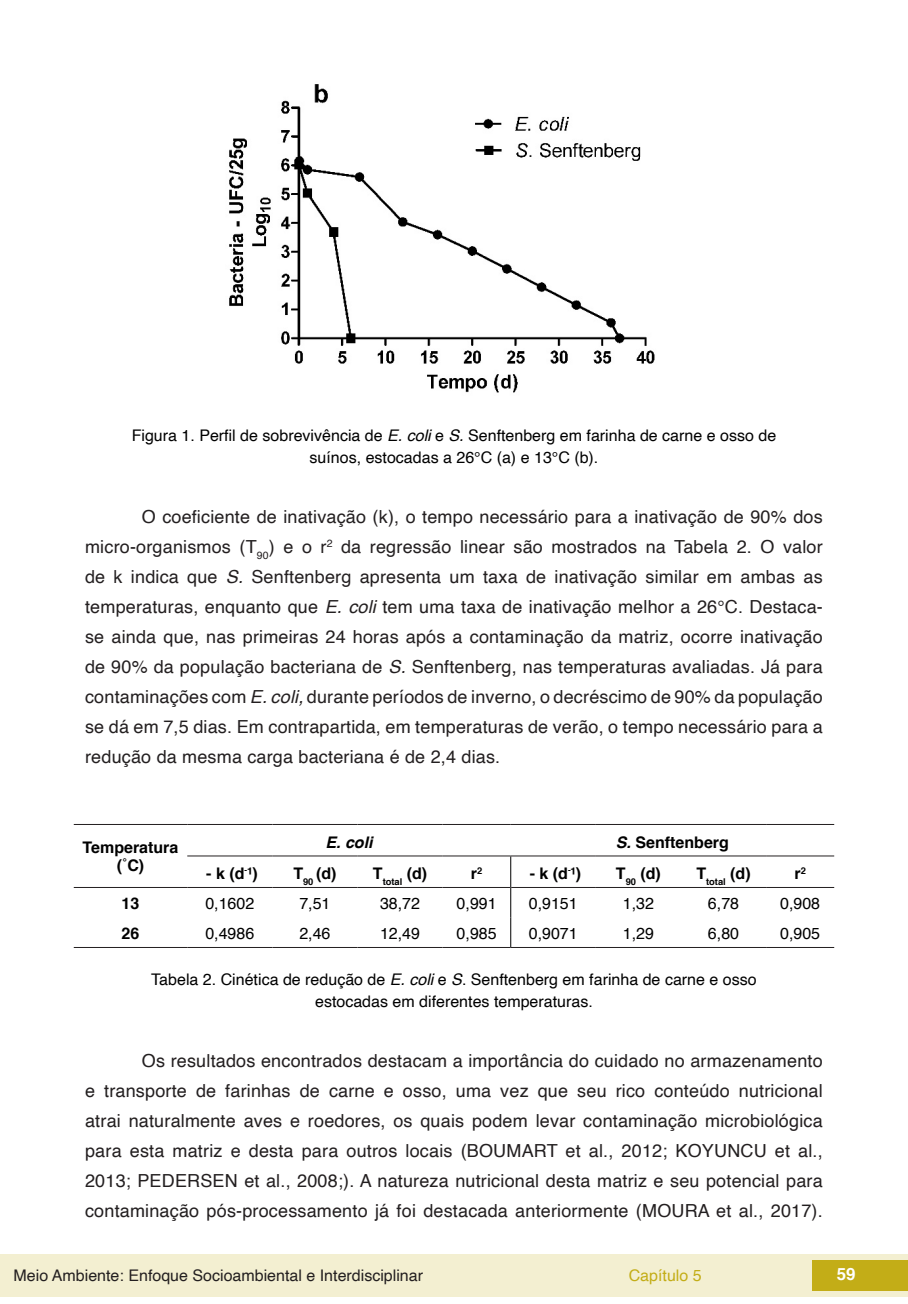
<style>
.page{position:relative;width:908px;height:1304px;background:#fff}
.page>*{position:absolute;margin:0;border:0;box-sizing:border-box;transform-origin:0 0}
.txt{font:18px/30px "Helvetica";letter-spacing:.01em;color:#231f20;text-align:justify}
.t1{font:700 16.8px "Helvetica";color:#fff}
.info_tab_graf_imag{font:16px/22px "Helvetica";color:#000;text-align:center}
.tab_txt_centro{font:16px "Helvetica";color:#000}
.tab_txt_centro-2{font:700 16px/18px "Helvetica";color:#000;text-align:center}
.t2{font:16px "Helvetica";color:#231f20}
.t3{font:16px "Helvetica";color:#c3ad17}
.tab_txt_centro-3{font:italic 700 16px "Helvetica";color:#000}
.tab_txt_centro-4{font:700 9.4px "Helvetica";color:#000}
.s1{font-style:italic}
.s2{font-weight:400}
</style>
<div class="page">
<div style="left:0;top:1254px;width:906px;height:43px;background:#f3efd1"></div>
<div style="left:812px;top:1261px;width:95px;height:30px;background:#c3ad17"></div>
<img style="left:229px;top:84px;width:426px;height:309px">
<svg style="left:187px;top:856px;width:646px;height:91px"></svg>
<hr style="left:74px;top:947px;width:113px;height:1px;background:#231f20">
<hr style="left:187px;top:947px;width:85px;height:1px;background:#231f20">
<hr style="left:272px;top:947px;width:85px;height:1px;background:#231f20">
<hr style="left:357px;top:947px;width:85px;height:1px;background:#231f20">
<hr style="left:442px;top:947px;width:68px;height:1px;background:#231f20">
<hr style="left:510px;top:947px;width:85px;height:1px;background:#231f20">
<hr style="left:595px;top:947px;width:85px;height:1px;background:#231f20">
<hr style="left:680px;top:947px;width:85px;height:1px;background:#231f20">
<hr style="left:765px;top:947px;width:68px;height:1px;background:#231f20">
<hr style="left:74px;top:824px;width:113px;height:1px;background:#231f20">
<hr style="left:74px;top:887px;width:113px;height:1px;background:#231f20">
<hr style="left:187px;top:824px;width:85px;height:1px;background:#231f20">
<hr style="left:272px;top:824px;width:85px;height:1px;background:#231f20">
<hr style="left:357px;top:824px;width:85px;height:1px;background:#231f20">
<hr style="left:442px;top:824px;width:68px;height:1px;background:#231f20">
<hr style="left:510px;top:824px;width:85px;height:1px;background:#231f20">
<hr style="left:595px;top:824px;width:85px;height:1px;background:#231f20">
<hr style="left:680px;top:824px;width:85px;height:1px;background:#231f20">
<hr style="left:765px;top:824px;width:68px;height:1px;background:#231f20">
<hr style="left:187px;top:855px;width:85px;height:1px;background:#231f20">
<hr style="left:272px;top:855px;width:85px;height:1px;background:#231f20">
<hr style="left:357px;top:855px;width:85px;height:1px;background:#231f20">
<hr style="left:442px;top:855px;width:68px;height:1px;background:#231f20">
<hr style="left:510px;top:855px;width:85px;height:1px;background:#231f20">
<hr style="left:595px;top:855px;width:85px;height:1px;background:#231f20">
<hr style="left:680px;top:855px;width:85px;height:1px;background:#231f20">
<hr style="left:765px;top:855px;width:68px;height:1px;background:#231f20">
<hr style="left:187px;top:887px;width:85px;height:1px;background:#231f20">
<hr style="left:272px;top:887px;width:85px;height:1px;background:#231f20">
<hr style="left:357px;top:887px;width:85px;height:1px;background:#231f20">
<hr style="left:442px;top:887px;width:68px;height:1px;background:#231f20">
<hr style="left:511px;top:887px;width:84px;height:1px;background:#231f20">
<hr style="left:595px;top:887px;width:85px;height:1px;background:#231f20">
<hr style="left:680px;top:887px;width:85px;height:1px;background:#231f20">
<hr style="left:765px;top:887px;width:68px;height:1px;background:#231f20">
<hr style="left:510px;top:856px;width:1px;height:31px;background:#000">
<hr style="left:510px;top:887px;width:1px;height:30px;background:#000">
<hr style="left:510px;top:917px;width:1px;height:30px;background:#000">
<p class="info_tab_graf_imag" style="left:132px;top:425px;width:645px">Figura 1. Perfil de sobrevivência de <span class="s1">E. coli</span> e <span class="s1">S.</span> Senftenberg em farinha de carne e osso de suínos, estocadas a 26°C (a) e 13°C (b).</p>
<p class="txt" style="left:85px;top:502px;width:739px;text-indent:57px">O coeficiente de inativação (k), o tempo necessário para a inativação de 90% dos micro-organismos (T<sub>90</sub>) e o r<sup>2</sup> da regressão linear são mostrados na Tabela 2. O valor de k indica que <span class="s1">S.</span> Senftenberg apresenta um taxa de inativação similar em ambas as temperaturas, enquanto que <span class="s1">E. coli</span> tem uma taxa de inativação melhor a 26°C. Destaca&shy;se ainda que, nas primeiras 24 horas após a contaminação da matriz, ocorre inativação de 90% da população bacteriana de <span class="s1">S.</span> Senftenberg, nas temperaturas avaliadas. Já para contaminações com <span class="s1">E. coli,</span> durante períodos de inverno, o decréscimo de 90% da população se dá em 7,5 dias. Em contrapartida, em temperaturas de verão, o tempo necessário para a redução da mesma carga bacteriana é de 2,4 dias.</p>
<p class="tab_txt_centro-2" style="left:83px;top:839px;width:97px">Temperatura (<span class="s2">˚</span>C)</p>
<p class="tab_txt_centro-3" style="left:325px;top:829px;width:49px">E. coli</p>
<p class="tab_txt_centro-2" style="left:615px;top:834px;width:114px"><span class="s1">S.</span> Senftenberg</p>
<p class="tab_txt_centro-2" style="left:206px;top:865px;width:53px">- k (d⁻¹)</p>
<p class="tab_txt_centro-2" style="left:293px;top:865px;width:45px">T<sub>90</sub> (d)</p>
<p class="tab_txt_centro-4" style="left:373px;top:874px;width:56px"><sup>T</sup>total <sup>(d)</sup></p>
<p class="tab_txt_centro-2" style="left:471px;top:865px;width:13px">r<sup>2</sup></p>
<p class="tab_txt_centro-2" style="left:529px;top:865px;width:53px">- k (d⁻¹)</p>
<p class="tab_txt_centro-2" style="left:615px;top:865px;width:47px">T<sub>90</sub> (d)</p>
<p class="tab_txt_centro-4" style="left:696px;top:874px;width:56px"><sup>T</sup>total <sup>(d)</sup></p>
<p class="tab_txt_centro-2" style="left:794px;top:865px;width:13px">r<sup>2</sup></p>
<p class="tab_txt_centro-2" style="left:121px;top:895px;width:19px">13</p>
<p class="tab_txt_centro" style="left:205px;top:891px;width:50px">0,1602</p>
<p class="tab_txt_centro" style="left:299px;top:891px;width:33px">7,51</p>
<p class="tab_txt_centro" style="left:380px;top:891px;width:42px">38,72</p>
<p class="tab_txt_centro" style="left:456px;top:891px;width:42px">0,991</p>
<p class="tab_txt_centro" style="left:528px;top:891px;width:50px">0,9151</p>
<p class="tab_txt_centro" style="left:622px;top:891px;width:33px">1,32</p>
<p class="tab_txt_centro" style="left:707px;top:891px;width:33px">6,78</p>
<p class="tab_txt_centro" style="left:779px;top:891px;width:42px">0,908</p>
<p class="tab_txt_centro-2" style="left:121px;top:925px;width:19px">26</p>
<p class="tab_txt_centro" style="left:205px;top:921px;width:50px">0,4986</p>
<p class="tab_txt_centro" style="left:299px;top:921px;width:33px">2,46</p>
<p class="tab_txt_centro" style="left:380px;top:921px;width:42px">12,49</p>
<p class="tab_txt_centro" style="left:456px;top:921px;width:42px">0,985</p>
<p class="tab_txt_centro" style="left:528px;top:921px;width:50px">0,9071</p>
<p class="tab_txt_centro" style="left:622px;top:921px;width:33px">1,29</p>
<p class="tab_txt_centro" style="left:707px;top:921px;width:33px">6,80</p>
<p class="tab_txt_centro" style="left:779px;top:921px;width:42px">0,905</p>
<p class="info_tab_graf_imag" style="left:151px;top:968px;width:606px">Tabela 2. Cinética de redução de <span class="s1">E. coli</span> e <span class="s1">S</span>. Senftenberg em farinha de carne e osso estocadas em diferentes temperaturas.</p>
<p class="txt" style="left:85px;top:1046px;width:738px;text-indent:57px">Os resultados encontrados destacam a importância do cuidado no armazenamento e transporte de farinhas de carne e osso, uma vez que seu rico conteúdo nutricional atrai naturalmente aves e roedores, os quais podem levar contaminação microbiológica para esta matriz e desta para outros locais (BOUMART et al., 2012; KOYUNCU et al., 2013; PEDERSEN et al., 2008;). A natureza nutricional desta matriz e seu potencial para contaminação pós-processamento já foi destacada anteriormente (MOURA et al., 2017).</p>
<p class="t2" style="left:14px;top:1263px;width:411px">Meio Ambiente: Enfoque Socioambiental e Interdisciplinar</p>
<p class="t3" style="left:628px;top:1263px;width:74px">Capítulo 5</p>
<p class="t1" style="left:836px;top:1261px;width:20px">59</p>
</div>
